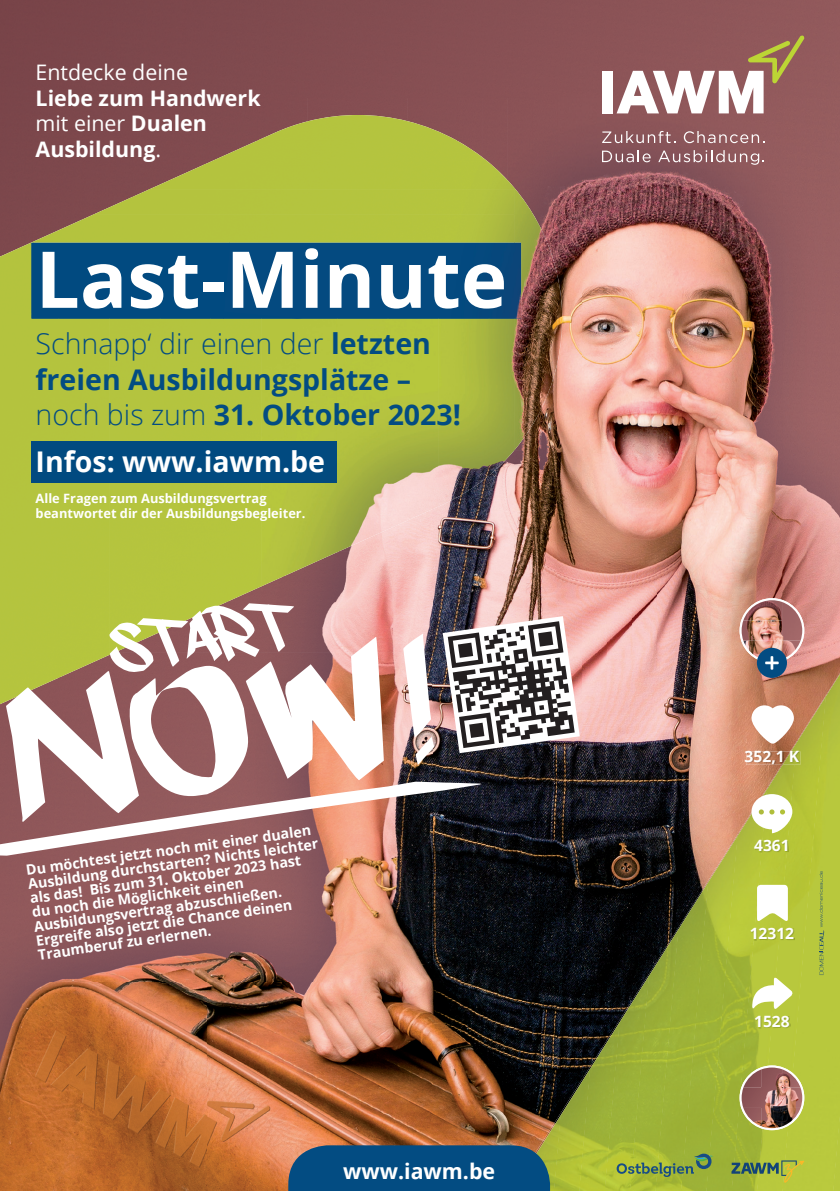
<style>
.page{position:relative;width:840px;height:1191px;background:#fff}
.page>*{position:absolute;margin:0;border:0;box-sizing:border-box;transform-origin:0 0}
.t1{font:142.6px "kshandwrt";color:#fff}
.t2{font:700 78.4px "Open Sans";color:#fff}
.t3{font:57px "kshandwrt";color:#fff}
.t4{font:700 28.6px/35.6px "Open Sans";color:#034c82}
.t5{font:700 28.6px "Open Sans";color:#fff}
.t6{font:700 21.4px/25.6px "Open Sans";color:#fff}
.t7{font:700 15.6px "Open Sans";color:#fff}
.t8{font:700 14.2px/14.2px "Open Sans";color:#fff}
.t9{font:700 12.8px/15.4px "Open Sans";color:#fff}
.s1{font-weight:400}
.s2{font-weight:300}
</style>
<div class="page">
<div style="left:796px;top:686px;width:43px;height:505px;background:#b8c83d"></div>
<img style="left:796px;top:725px;width:29px;height:348px">
<img style="left:766px;top:764px;width:30px;height:427px">
<img style="left:737px;top:833px;width:29px;height:358px">
<img style="left:708px;top:843px;width:29px;height:348px">
<img style="left:678px;top:883px;width:30px;height:308px">
<img style="left:832px;top:1111px;width:7px;height:80px">
<img style="left:648px;top:961px;width:30px;height:230px">
<img style="left:619px;top:1001px;width:29px;height:190px">
<img style="left:590px;top:1040px;width:29px;height:151px">
<img style="left:560px;top:1079px;width:30px;height:112px">
<img style="left:756px;top:1126px;width:32px;height:65px">
<img style="left:549px;top:1118px;width:11px;height:73px">
<img style="left:0;top:0;width:839px;height:97px">
<img style="left:0;top:678px;width:432px;height:513px">
<img style="left:432px;top:476px;width:99px;height:669px">
<img style="left:531px;top:412px;width:26px;height:746px">
<img style="left:556px;top:97px;width:26px;height:1021px">
<img style="left:581px;top:97px;width:26px;height:982px">
<img style="left:606px;top:97px;width:26px;height:943px">
<img style="left:631px;top:113px;width:26px;height:888px">
<img style="left:656px;top:113px;width:26px;height:848px">
<img style="left:681px;top:113px;width:26px;height:809px">
<img style="left:706px;top:113px;width:26px;height:770px">
<img style="left:731px;top:113px;width:25px;height:730px">
<img style="left:756px;top:667px;width:25px;height:127px">
<img style="left:781px;top:97px;width:25px;height:654px">
<img style="left:806px;top:97px;width:25px;height:628px">
<img style="left:831px;top:97px;width:8px;height:589px">
<img style="left:110px;top:653px;width:322px;height:25px">
<img style="left:160px;top:627px;width:272px;height:26px">
<img style="left:211px;top:602px;width:221px;height:25px">
<img style="left:262px;top:577px;width:170px;height:25px">
<img style="left:756px;top:113px;width:25px;height:487px">
<img style="left:337px;top:552px;width:95px;height:25px">
<img style="left:514px;top:451px;width:18px;height:25px">
<img style="left:514px;top:450px;width:18px;height:1px">
<img style="left:532px;top:97px;width:25px;height:129px">
<div style="left:0;top:97px;width:33px;height:144px;background:#7c474b"></div>
<div style="left:33px;top:97px;width:49px;height:117px;background:#7d484c"></div>
<div style="left:82px;top:97px;width:50px;height:117px;background:#7e494d"></div>
<div style="left:507px;top:97px;width:25px;height:91px;background:#8a5356"></div>
<div style="left:132px;top:97px;width:75px;height:92px;background:#7f4a4e"></div>
<img style="left:482px;top:97px;width:25px;height:67px">
<div style="left:207px;top:97px;width:50px;height:43px;background:#814b4f"></div>
<img style="left:457px;top:97px;width:25px;height:43px">
<img style="left:257px;top:97px;width:50px;height:43px">
<img style="left:407px;top:97px;width:50px;height:43px">
<div style="left:307px;top:97px;width:100px;height:18px;background:#854e52"></div>
<div style="left:0;top:314px;width:59px;height:390px;background:#b4c43e"></div>
<div style="left:58px;top:318px;width:52px;height:360px;background:#b4c43e"></div>
<div style="left:109px;top:318px;width:51px;height:337px;background:#b5c43e"></div>
<div style="left:160px;top:318px;width:51px;height:314px;background:#b5c43e"></div>
<div style="left:210px;top:318px;width:52px;height:291px;background:#b5c43e"></div>
<img style="left:261px;top:318px;width:76px;height:268px">
<img style="left:337px;top:318px;width:51px;height:234px">
<img style="left:387px;top:318px;width:51px;height:211px">
<img style="left:438px;top:318px;width:51px;height:188px">
<img style="left:488px;top:318px;width:26px;height:158px">
<img style="left:514px;top:188px;width:26px;height:262px">
<img style="left:539px;top:226px;width:26px;height:186px">
<img style="left:0;top:241px;width:33px;height:73px">
<img style="left:33px;top:214px;width:481px;height:29px">
<img style="left:93px;top:189px;width:421px;height:26px">
<img style="left:148px;top:164px;width:366px;height:26px">
<img style="left:203px;top:140px;width:288px;height:25px">
<img style="left:258px;top:115px;width:198px;height:25px">
<div style="left:230px;top:243px;width:291px;height:75px;background:#044a80"></div>
<div style="left:31px;top:243px;width:199px;height:75px;background:#014a80"></div>
<img style="left:223px;top:312px;width:79px;height:6px">
<div style="left:31px;top:442px;width:305px;height:40px;background:#014a80"></div>
<svg style="left:288px;top:1145px;width:261px;height:46px;background:#0f507f"></svg>
<svg style="left:442px;top:616px;width:137px;height:137px"></svg>
<img style="left:789px;top:751px;width:10px;height:13px">
<img style="left:745px;top:751px;width:44px;height:13px">
<img style="left:755px;top:841px;width:33px;height:11px">
<img style="left:751px;top:929px;width:43px;height:11px">
<img style="left:755px;top:1017px;width:34px;height:11px">
<svg style="left:751px;top:705px;width:42px;height:40px"></svg>
<svg style="left:751px;top:794px;width:40px;height:39px"></svg>
<svg style="left:756px;top:885px;width:31px;height:37px"></svg>
<svg style="left:751px;top:975px;width:42px;height:35px"></svg>
<svg style="left:739px;top:1065px;width:64px;height:65px"></svg>
<img style="left:743px;top:1069px;width:18px;height:18px">
<img style="left:761px;top:1067px;width:20px;height:20px">
<img style="left:781px;top:1069px;width:19px;height:18px">
<img style="left:741px;top:1087px;width:60px;height:21px">
<img style="left:743px;top:1108px;width:18px;height:18px">
<img style="left:761px;top:1108px;width:20px;height:20px">
<img style="left:781px;top:1108px;width:19px;height:18px">
<svg style="left:739px;top:598px;width:64px;height:65px"></svg>
<img style="left:743px;top:600px;width:38px;height:20px">
<img style="left:781px;top:602px;width:20px;height:57px">
<img style="left:741px;top:620px;width:40px;height:20px">
<img style="left:743px;top:640px;width:38px;height:21px">
<div style="left:756px;top:648px;width:30px;height:30px;background:#034c82;border-radius:50%"></div>
<svg style="left:765px;top:656px;width:13px;height:13px"></svg>
<svg style="left:0;top:781px;width:480px;height:74px;background:#9d7271"></svg>
<div style="left:601px;top:71px;width:11px;height:42px;background:#fff"></div>
<svg style="left:601px;top:131px;width:74px;height:12px"></svg>
<svg style="left:683px;top:131px;width:80px;height:12px"></svg>
<svg style="left:601px;top:150px;width:49px;height:12px"></svg>
<svg style="left:658px;top:150px;width:105px;height:15px;background:#9f7478"></svg>
<svg style="left:616px;top:35px;width:188px;height:78px"></svg>
<svg style="left:616px;top:1153px;width:97px;height:24px;background:#8aa447"></svg>
<svg style="left:731px;top:1160px;width:72px;height:22px;background:#8ea347"></svg>
<svg style="left:819px;top:871px;width:4px;height:104px"></svg>
<p class="t6" style="left:36px;top:59px;width:226px"><span class="s1">Entdecke deine<br></span>Liebe zum Handwerk <span class="s1">mit einer</span> Dualen<br>Ausbildung<span class="s1">.</span></p>
<p class="t2" style="left:36px;top:224px;width:473px">Last-Minute</p>
<p class="t4" style="left:36px;top:325px;width:427px"><span class="s2">Schnapp‘ dir einen der</span> letzten freien Ausbildungsplätze – <span class="s2">noch bis zum</span> 31. Oktober 2023!</p>
<p class="t5" style="left:36px;top:441px;width:291px">Infos: www.iawm.be</p>
<p class="t9" style="left:36px;top:490px;width:271px">Alle Fragen zum Ausbildungsvertrag beantwortet dir der Ausbildungsbegleiter.</p>
<p class="t3" style="left:110px;top:619px;width:179px;rotate:-8deg">Start</p>
<p class="t1" style="left:6px;top:683px;width:432px;rotate:-8deg">Now!</p>
<p class="t8" style="left:25px;top:862px;width:294px;rotate:-8deg">Du möchtest jetzt noch mit einer dualen Ausbildung durchstarten? Nichts leichter als das! Bis zum 31. Oktober 2023 hast du noch die Möglichkeit einen Ausbildungsvertrag abzuschließen.<br>Ergreife also jetzt die Chance deinen Traumberuf zu erlernen.</p>
<p class="t6" style="left:343px;top:1157px;width:154px">www.iawm.be</p>
<p class="t7" style="left:744px;top:745px;width:56px">352,1 K</p>
<p class="t7" style="left:753px;top:834px;width:37px">4361</p>
<p class="t7" style="left:749px;top:922px;width:46px">12312</p>
<p class="t7" style="left:753px;top:1010px;width:37px">1528</p>
</div>
